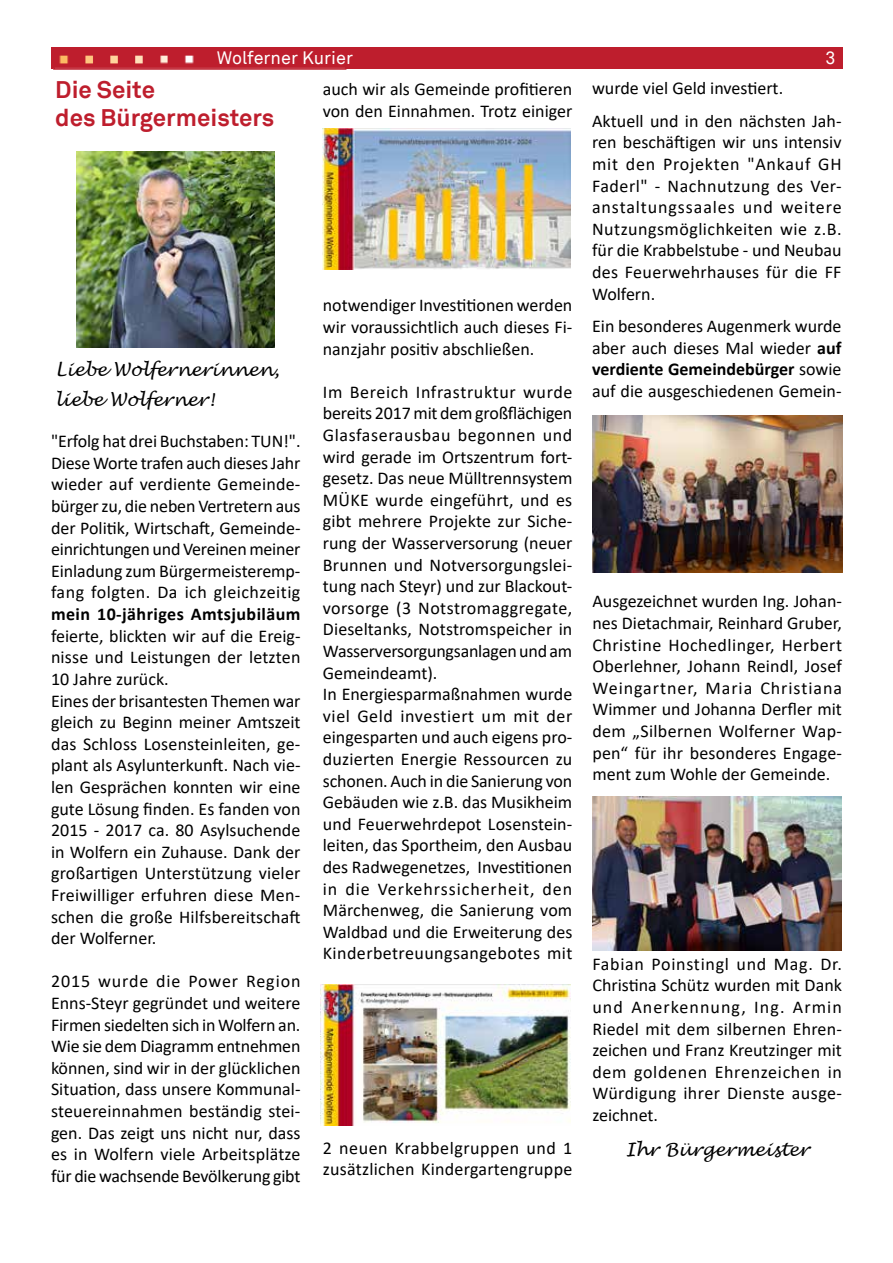
<style>
.page{position:relative;width:893px;height:1263px;background:#fff}
.page>*{position:absolute;margin:0;border:0;box-sizing:border-box;transform-origin:0 0}
.t1{font:700 24px/28.8px "Akkurat";color:#be1e2d}
.t2{font:18px/21.6px "Calibri";color:#000;text-align:justify}
.t3{font:italic 18px/30px "Lucida Handwriting";color:#000}
.t4{font:700 18px "Calibri";letter-spacing:.025em;color:#000}
.t5{font:18px "Akkurat";color:#fff}
.s1{font-weight:700}
</style>
<div class="page">
<img style="left:77px;top:151px;width:198px;height:196px">
<img style="left:323px;top:129px;width:247px;height:141px">
<img style="left:321px;top:985px;width:249px;height:140px">
<img style="left:592px;top:416px;width:250px;height:156px">
<img style="left:592px;top:797px;width:250px;height:153px">
<div style="left:51px;top:48px;width:791px;height:21px;background:#be1e2d"></div>
<img style="left:59px;top:55px;width:135px;height:9px">
<div style="left:53px;top:49px;width:293px;height:21px;border:2px solid #be1e2d"></div>
<p class="t5" style="left:217px;top:47px;width:138px">Wolferner Kurier</p>
<p class="t5" style="left:825px;top:47px;width:12px">3</p>
<h1 class="t1" style="left:55px;top:75px;width:220px">Die Seite<br>des Bürgermeisters</h1>
<p class="t3" style="left:55px;top:356px;width:226px">Liebe Wolfernerinnen, liebe Wolferner!</p>
<p class="t2" style="left:51px;top:430px;width:251px">"Erfolg hat drei Buchstaben: TUN!".<br>Diese Worte trafen auch dieses Jahr wieder auf verdiente Gemeinde&shy;bürger zu, die neben Vertretern aus der Politik, Wirtschaft, Gemeinde&shy;einrichtungen und Vereinen meiner Einladung zum Bürgermeisteremp&shy;fang folgten. Da ich gleichzeitig</p>
<p class="t4" style="left:51px;top:601px;width:251px">mein 10-jähriges Amtsjubiläum</p>
<p class="t2" style="left:51px;top:624px;width:251px;text-align:left">feierte, blickten wir auf die Ereig&shy;nisse und Leistungen der letzten<br>10 Jahre zurück.<br>Eines der brisantesten Themen war gleich zu Beginn meiner Amtszeit das Schloss Losensteinleiten, ge&shy;plant als Asylunterkunft. Nach vie&shy;len Gesprächen konnten wir eine gute Lösung finden. Es fanden von<br>2015 - 2017 ca. 80 Asylsuchende in Wolfern ein Zuhause. Dank der großartigen Unterstützung vieler<br>Freiwilliger erfuhren diese Men&shy;schen die große Hilfsbereitschaft der Wolferner.</p>
<p class="t2" style="left:51px;top:970px;width:251px">2015 wurde die Power Region Enns-Steyr gegründet und weitere Firmen siedelten sich in Wolfern an.<br>Wie sie dem Diagramm entnehmen können, sind wir in der glücklichen Situation, dass unsere Kommunal&shy;steuereinnahmen beständig stei&shy;gen. Das zeigt uns nicht nur, dass es in Wolfern viele Arbeitsplätze für die wachsende Bevölkerung gibt</p>
<p class="t2" style="left:323px;top:78px;width:251px">auch wir als Gemeinde profitieren von den Einnahmen. Trotz einiger</p>
<p class="t2" style="left:323px;top:294px;width:251px">notwendiger Investitionen werden wir voraussichtlich auch dieses Fi&shy;nanzjahr positiv abschließen.</p>
<p class="t2" style="left:323px;top:381px;width:251px;text-align:left">Im Bereich Infrastruktur wurde bereits 2017 mit dem großflächigen<br>Glasfaserausbau begonnen und wird gerade im Ortszentrum fort&shy;gesetz. Das neue Mülltrennsystem<br>MÜKE wurde eingeführt, und es gibt mehrere Projekte zur Siche&shy;rung der Wasserversorung (neuer<br>Brunnen und Notversorgungslei&shy;tung nach Steyr) und zur Blackout&shy;vorsorge (3 Notstromaggregate,<br>Dieseltanks, Notstromspeicher in<br>Wasserversorgungsanlagen und am<br>Gemeindeamt).<br>In Energiesparmaßnahmen wurde viel Geld investiert um mit der eingesparten und auch eigens pro&shy;duzierten Energie Ressourcen zu schonen. Auch in die Sanierung von<br>Gebäuden wie z.B. das Musikheim und Feuerwehrdepot Losenstein&shy;leiten, das Sportheim, den Ausbau des Radwegenetzes, Investitionen in die Verkehrssicherheit, den<br>Märchenweg, die Sanierung vom<br>Waldbad und die Erweiterung des<br>Kinderbetreuungsangebotes mit</p>
<p class="t2" style="left:323px;top:1137px;width:251px">2 neuen Krabbelgruppen und 1 zusätzlichen Kindergartengruppe</p>
<p class="t2" style="left:592px;top:72px;width:251px;line-height:32.4px">wurde viel Geld investiert.<br>Aktuell und in den nächsten Jah-</p>
<p class="t2" style="left:592px;top:131px;width:251px">ren beschäftigen wir uns intensiv mit den Projekten "Ankauf GH Faderl" - Nachnutzung des Ver&shy;anstaltungssaales und weitere Nutzungsmöglichkeiten wie z.B. für die Krabbelstube - und Neubau des Feuerwehrhauses für die FF Wolfern.</p>
<p class="t2" style="left:592px;top:315px;width:251px">Ein besonderes Augenmerk wurde aber auch dieses Mal wieder <span class="s1">auf verdiente Gemeindebürger</span> sowie auf die ausgeschiedenen Gemein-</p>
<p class="t2" style="left:592px;top:590px;width:251px">Ausgezeichnet wurden Ing. Johan&shy;nes Dietachmair, Reinhard Gruber, Christine Hochedlinger, Herbert Oberlehner, Johann Reindl, Josef Weingartner, Maria Christiana Wimmer und Johanna Derfler mit dem „Silbernen Wolferner Wap&shy;pen“ für ihr besonderes Engage&shy;ment zum Wohle der Gemeinde.</p>
<p class="t2" style="left:592px;top:952px;width:251px">Fabian Poinstingl und Mag. Dr.<br>Christina Schütz wurden mit Dank und Anerkennung, Ing. Armin Riedel mit dem silbernen Ehren&shy;zeichen und Franz Kreutzinger mit dem goldenen Ehrenzeichen in Würdigung ihrer Dienste ausge&shy;zeichnet.</p>
<p class="t3" style="left:626px;top:1135px;width:185px">Ihr Bürgermeister</p>
</div>
